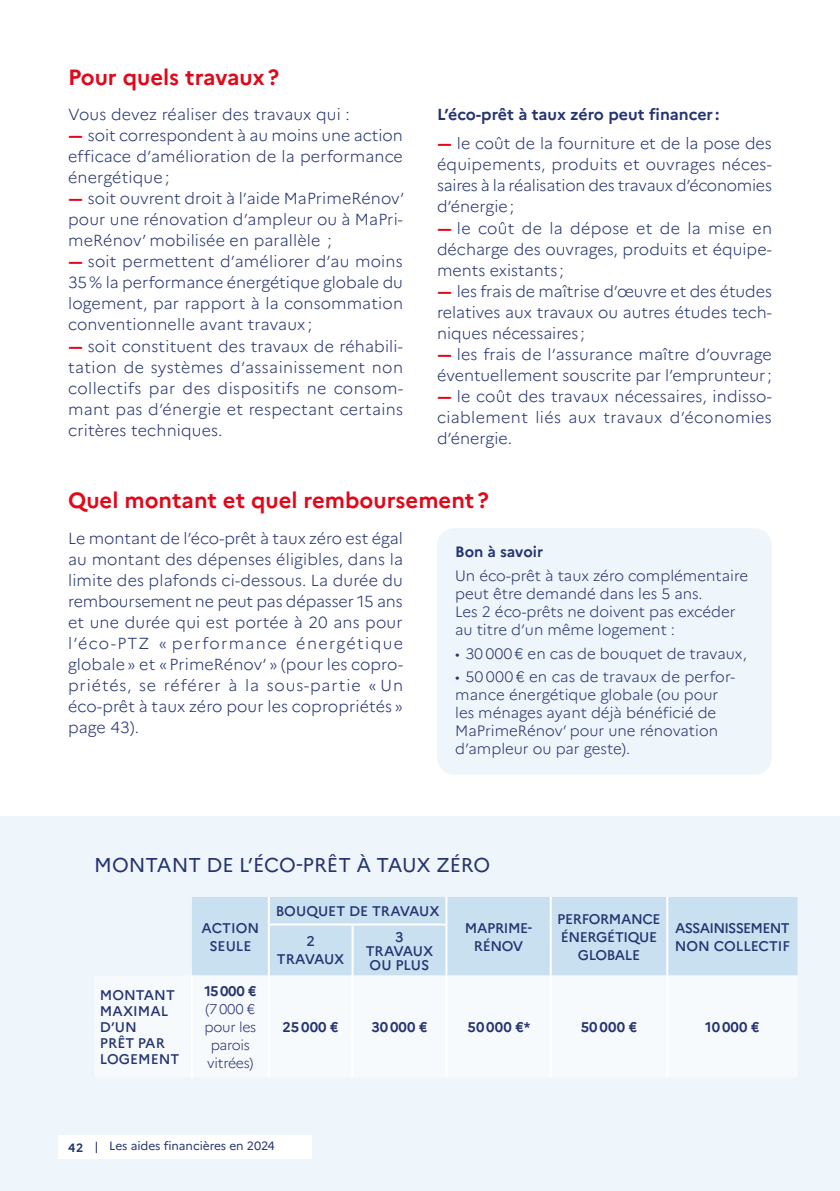
<style>
.page{position:relative;width:840px;height:1191px;background:#fff}
.page>*{position:absolute;margin:0;border:0;box-sizing:border-box;transform-origin:0 0}
.t1{font:700 22px "Marianne";color:#e10819}
.t2{font:20px "Marianne";color:#253471}
.t3{font:300 16px/21px "Marianne";letter-spacing:.01em;color:#253471}
.t4{font:300 15px/18px "Marianne";color:#253471}
.t5{font:700 15px "Marianne";color:#253471}
.t6{font:500 14px/18px "Marianne";letter-spacing:-.015em;color:#253471;text-align:center}
.t7{font:700 14px "Marianne";letter-spacing:.01em;color:#253471}
.t8{font:300 14px/18px "Marianne";letter-spacing:-.02em;color:#253471;text-align:center}
.t9{font:500 14px/18px "Marianne";letter-spacing:-.05em;color:#253471}
.t10{font:12px "Marianne";letter-spacing:-.005em;color:#253471}
.t11{font:700 12px "Marianne";color:#253471}
.s1{font-weight:700;font-size:16.2px;color:#e10819}
.s2{font-weight:700}
</style>
<div class="page">
<div style="left:437px;top:528px;width:334px;height:246px;background:#eff6fb;border-radius:17px"></div>
<div style="left:0;top:816px;width:839px;height:375px;background:#eff6fb"></div>
<div style="left:192px;top:897px;width:605px;height:78px;background:#c9e0f0"></div>
<svg style="left:353px;top:976px;width:199px;height:101px"></svg>
<hr style="left:268px;top:897px;width:2px;height:26px;background:#fff">
<hr style="left:445px;top:897px;width:2px;height:26px;background:#fff">
<hr style="left:549px;top:897px;width:2px;height:27px;background:#fff">
<hr style="left:666px;top:897px;width:2px;height:27px;background:#fff">
<hr style="left:549px;top:924px;width:2px;height:51px;background:#fff">
<hr style="left:666px;top:924px;width:2px;height:51px;background:#fff">
<hr style="left:268px;top:923px;width:84px;height:2px;background:#fff">
<hr style="left:268px;top:925px;width:2px;height:50px;background:#fff">
<hr style="left:352px;top:923px;width:95px;height:2px;background:#fff">
<hr style="left:351px;top:925px;width:2px;height:50px;background:#fff">
<hr style="left:445px;top:925px;width:2px;height:50px;background:#fff">
<hr style="left:191px;top:975px;width:2px;height:102px;background:#fff">
<hr style="left:268px;top:975px;width:2px;height:102px;background:#fff">
<hr style="left:351px;top:975px;width:2px;height:102px;background:#fff">
<hr style="left:445px;top:975px;width:2px;height:102px;background:#fff">
<hr style="left:549px;top:975px;width:2px;height:102px;background:#fff">
<hr style="left:666px;top:975px;width:2px;height:102px;background:#fff">
<div style="left:58px;top:1135px;width:254px;height:23px;background:#fff"></div>
<svg style="left:96px;top:1141px;width:1px;height:12px"></svg>
<h1 class="t1" style="left:68px;top:60px;width:212px">Pour quels travaux ?</h1>
<p class="t3" style="left:68px;top:102px;width:337px">Vous devez réaliser des travaux qui :<br><span class="s1">-</span>soit correspondent à au moins une action efficace d’amélioration de la performance énergétique ;<br><span class="s1">-</span>soit ouvrent droit à l’aide MaPrimeRénov’ pour une rénovation d’ampleur ou à MaPri&shy;meRénov’ mobilisée en parallèle ;<br><span class="s1">-</span>soit permettent d’améliorer d’au moins 35 % la performance énergétique globale du logement, par rapport à la consommation conventionnelle avant travaux ;<br><span class="s1">-</span>soit constituent des travaux de réhabili&shy;tation de systèmes d’assainissement non collectifs par des dispositifs ne consom&shy;mant pas d’énergie et respectant certains critères techniques.</p>
<p class="t3" style="left:437px;top:98px;width:336px;line-height:29.8px"><span class="s2">L’éco-prêt à taux zéro peut financer :<br></span><span class="s1">-</span>le coût de la fourniture et de la pose des</p>
<p class="t3" style="left:437px;top:153px;width:336px">équipements, produits et ouvrages néces&shy;saires à la réalisation des travaux d’économies d’énergie ;<br><span class="s1">-</span>le coût de la dépose et de la mise en décharge des ouvrages, produits et équipe&shy;ments existants ;<br><span class="s1">-</span>les frais de maîtrise d’œuvre et des études relatives aux travaux ou autres études tech&shy;niques nécessaires ;<br><span class="s1">-</span>les frais de l’assurance maître d’ouvrage éventuellement souscrite par l’emprunteur ; <span class="s1">-</span>le coût des travaux nécessaires, indisso&shy;ciablement liés aux travaux d’économies d’énergie.</p>
<h1 class="t1" style="left:68px;top:483px;width:422px">Quel montant et quel remboursement ?</h1>
<p class="t3" style="left:68px;top:526px;width:336px;text-align:justify">Le montant de l’éco-prêt à taux zéro est égal au montant des dépenses éligibles, dans la limite des plafonds ci-dessous. La durée du remboursement ne peut pas dépasser 15 ans et une durée qui est portée à 20 ans pour l’éco-PTZ « performance énergétique globale » et « PrimeRénov’ » (pour les copro&shy;priétés, se référer à la sous-partie « Un éco-prêt à taux zéro pour les copropriétés » page 43).</p>
<p class="t5" style="left:455px;top:540px;width:89px">Bon à savoir</p>
<p class="t4" style="left:455px;top:565px;width:294px">Un éco-prêt à taux zéro complémentaire peut être demandé dans les 5 ans.<br>Les 2 éco-prêts ne doivent pas excéder au titre d’un même logement :</p>
<p class="t4" style="left:455px;top:643px;width:293px">• 30 000 € en cas de bouquet de travaux,</p>
<p class="t4" style="left:455px;top:667px;width:281px">• 50 000 € en cas de travaux de perfor&shy;mance énergétique globale (ou pour les ménages ayant déjà bénéficié de MaPrimeRénov’ pour une rénovation d’ampleur ou par geste).</p>
<p class="t2" style="left:94px;top:849px;width:397px">MONTANT DE L’ÉCO-PRÊT À TAUX ZÉRO</p>
<p class="t6" style="left:201px;top:917px;width:59px">ACTION<br>SEULE</p>
<p class="t6" style="left:100px;top:985px;width:81px;line-height:16px;text-align:left">MONTANT<br>MAXIMAL<br>D’UN<br>PRÊT PAR<br>LOGEMENT</p>
<p class="t7" style="left:204px;top:980px;width:54px">15 000 €</p>
<p class="t8" style="left:204px;top:998px;width:53px">(7 000 € pour les parois vitrées)</p>
<p class="t6" style="left:275px;top:901px;width:165px">BOUQUET DE TRAVAUX</p>
<p class="t6" style="left:277px;top:931px;width:69px">2<br>TRAVAUX</p>
<p class="t6" style="left:365px;top:928px;width:69px;line-height:14px">3<br>TRAVAUX<br>OU PLUS</p>
<p class="t6" style="left:464px;top:917px;width:68px">MAPRIME-<br>RÉNOV</p>
<p class="t6" style="left:557px;top:908px;width:105px">PERFORMANCE<br>ÉNERGÉTIQUE<br>GLOBALE</p>
<p class="t9" style="left:674px;top:917px;width:116px">ASSAINISSEMENT<br>NON COLLECTIF</p>
<p class="t7" style="left:282px;top:1016px;width:58px">25 000 €</p>
<p class="t7" style="left:371px;top:1016px;width:58px">30 000 €</p>
<p class="t7" style="left:467px;top:1016px;width:64px">50 000 €*</p>
<p class="t7" style="left:580px;top:1016px;width:58px">50 000 €</p>
<p class="t7" style="left:705px;top:1016px;width:56px">10 000 €</p>
<p class="t11" style="left:68px;top:1138px;width:17px">42</p>
<p class="t10" style="left:109px;top:1136px;width:167px">Les aides financières en 2024</p>
</div>
